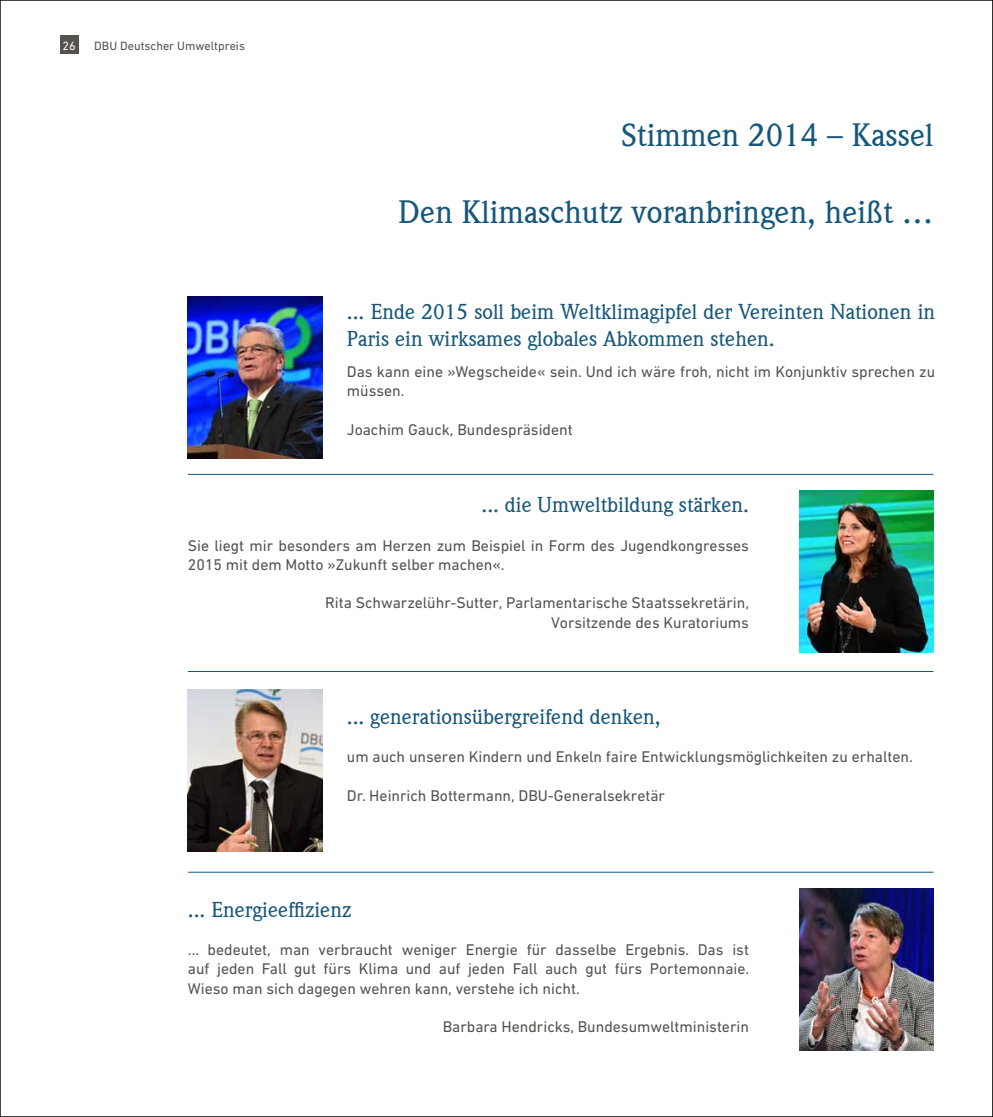
<style>
.page{position:relative;width:993px;height:1117px;background:#fff}
.page>*{position:absolute;margin:0;border:0;box-sizing:border-box;transform-origin:0 0}
.t1{font:500 31.5px "Weidemann";color:#16577b}
.t2{font:500 21px/26.2px "Weidemann";color:#16577b}
.t3{font:15.75px/19.2px "DIN Next W1 G";color:#55524e}
.t4{font:12.25px "DIN Next W1 G";color:#55524e}
.t5{font:12.25px "DIN Next W1 G";color:#fff}
</style>
<div class="page">
<div style="left:60px;top:35px;width:18px;height:19px;background:#55524e"></div>
<img style="left:188px;top:296px;width:134px;height:162px">
<img style="left:799px;top:888px;width:134px;height:161px">
<img style="left:799px;top:490px;width:134px;height:162px">
<img style="left:188px;top:689px;width:134px;height:162px">
<hr style="left:188px;top:671px;width:745px;height:1px;background:#16577b">
<hr style="left:188px;top:474px;width:745px;height:1px;background:#16577b">
<hr style="left:188px;top:871px;width:745px;height:1px;background:#16577b">
<svg style="left:992px;top:0;width:1px;height:1116px"></svg>
<p class="t5" style="left:62px;top:38px;width:15px">26</p>
<p class="t4" style="left:94px;top:38px;width:152px">DBU Deutscher Umweltpreis</p>
<h1 class="t1" style="left:621px;top:116px;width:313px">Stimmen 2014 – Kassel</h1>
<h1 class="t1" style="left:398px;top:193px;width:536px">Den Klimaschutz voranbringen, heißt …</h1>
<h2 class="t2" style="left:347px;top:299px;width:589px">... Ende 2015 soll beim Weltklimagipfel der Vereinten Nationen in<br>Paris ein wirksames globales Abkommen stehen.</h2>
<p class="t3" style="left:347px;top:362px;width:589px">Das kann eine »Wegscheide« sein. Und ich wäre froh, nicht im Konjunktiv sprechen zu müssen.</p>
<p class="t3" style="left:347px;top:419px;width:227px">Joachim Gauck, Bundespräsident</p>
<h2 class="t2" style="left:481px;top:491px;width:269px">... die Umweltbildung stärken.</h2>
<p class="t3" style="left:188px;top:535px;width:562px">Sie liegt mir besonders am Herzen zum Beispiel in Form des Jugendkongresses<br>2015 mit dem Motto »Zukunft selber machen«.</p>
<p class="t3" style="left:325px;top:593px;width:425px;text-align:right">Rita Schwarzelühr-Sutter, Parlamentarische Staatssekretärin,<br>Vorsitzende des Kuratoriums</p>
<h2 class="t2" style="left:347px;top:703px;width:315px">... generationsübergreifend denken,</h2>
<p class="t3" style="left:347px;top:747px;width:567px">um auch unseren Kindern und Enkeln faire Entwicklungsmöglichkeiten zu erhalten.</p>
<p class="t3" style="left:347px;top:785px;width:319px">Dr. Heinrich Bottermann, DBU-Generalsekretär</p>
<h2 class="t2" style="left:188px;top:896px;width:165px">... Energieeffizienz</h2>
<p class="t3" style="left:188px;top:939px;width:562px;text-align:justify">... bedeutet, man verbraucht weniger Energie für dasselbe Ergebnis. Das ist auf jeden Fall gut fürs Klima und auf jeden Fall auch gut fürs Portemonnaie.<br>Wieso man sich dagegen wehren kann, verstehe ich nicht.</p>
<p class="t3" style="left:442px;top:1016px;width:308px">Barbara Hendricks, Bundesumweltministerin</p>
</div>
